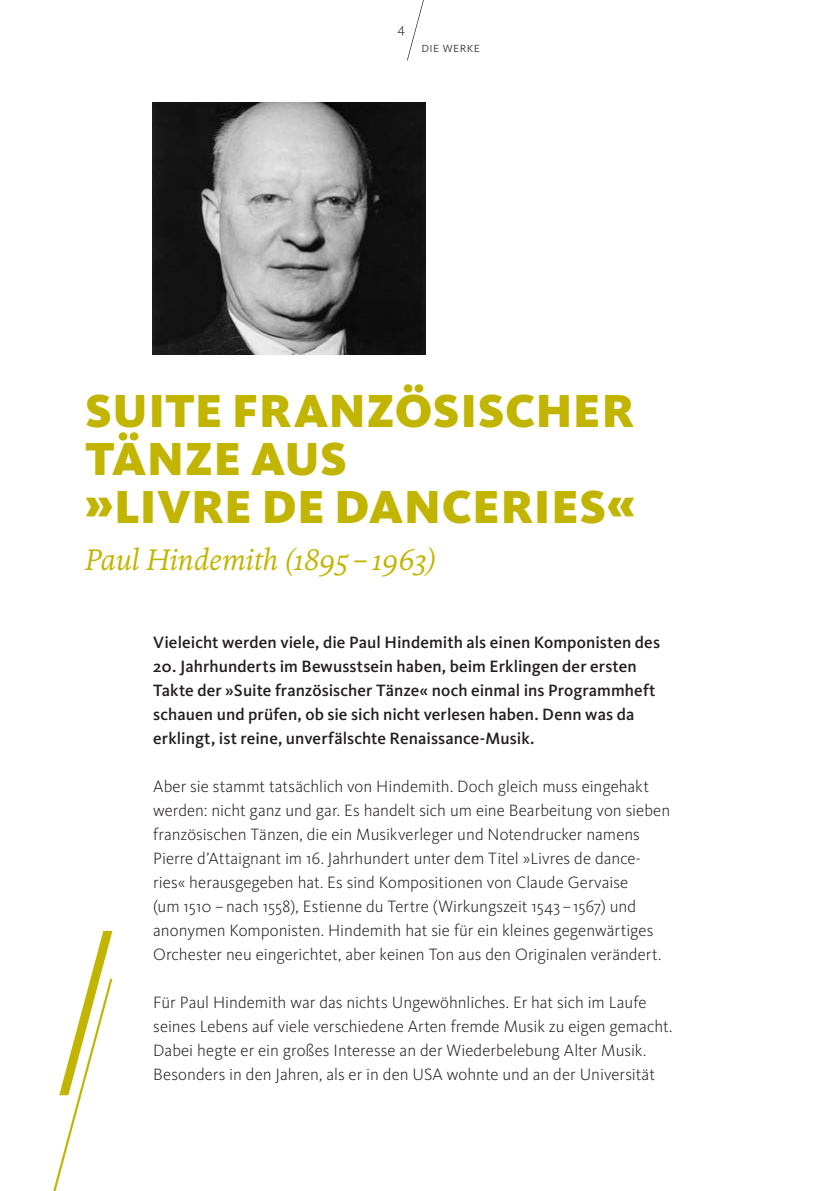
<style>
.page{position:relative;width:840px;height:1191px;background:#fff}
.page>*{position:absolute;margin:0;border:0;box-sizing:border-box;transform-origin:0 0}
.Headline_Senf{font:900 48px/48px "WDR Sans";letter-spacing:.015em;color:#c2b501}
.Subline_Senf{font:italic 30px "WDR Serif";letter-spacing:-.01em;color:#c2b501}
.Fließtext{font:300 17px/24px "WDR Sans";color:#231f20}
.Anleser{font:500 17px/24px "WDR Sans";color:#231f20}
.Rubrik{font:300 14px "WDR Sans";letter-spacing:.03em;color:#231f20}
</style>
<div class="page">
<img style="left:153px;top:102px;width:272px;height:252px">
<svg style="left:407px;top:0;width:17px;height:61px"></svg>
<svg style="left:53px;top:931px;width:59px;height:260px"></svg>
<p class="Rubrik" style="left:397px;top:20px;width:9px">4</p>
<p class="Rubrik" style="left:421px;top:39px;width:60px">die werke</p>
<p class="Headline_Senf" style="left:85px;top:386px;width:551px">SUITE FRANZÖSISCHER<br>TÄNZE AUS<br>»LIVRE DE DANCERIES«</p>
<p class="Subline_Senf" style="left:85px;top:542px;width:352px">Paul Hindemith (1895 – 1963)</p>
<p class="Anleser" style="left:153px;top:630px;width:508px">Vieleicht werden viele, die Paul Hindemith als einen Komponisten des</p>
<p class="Anleser" style="left:153px;top:654px;width:503px">20. Jahrhunderts im Bewusstsein haben, beim Erklingen der ersten Takte der »Suite französischer Tänze« noch einmal ins Programmheft schauen und prüfen, ob sie sich nicht verlesen haben. Denn was da erklingt, ist reine, unverfälschte Renaissance-Musik.</p>
<p class="Fließtext" style="left:153px;top:774px;width:518px">Aber sie stammt tatsächlich von Hindemith. Doch gleich muss eingehakt werden: nicht ganz und gar. Es handelt sich um eine Bearbeitung von sieben französischen Tänzen, die ein Musikverleger und Notendrucker namens Pierre d’Attaignant im 16. Jahrhundert unter dem Titel »Livres de dance&shy;ries« herausgegeben hat. Es sind Kompositionen von Claude Gervaise<br>(um 1510 –nach 1558), Estienne du Tertre (Wirkungszeit 1543–1567) und anonymen Komponisten. Hindemith hat sie für ein kleines gegenwärtiges Orchester neu eingerichtet, aber keinen Ton aus den Originalen verändert.</p>
<p class="Fließtext" style="left:153px;top:990px;width:520px">Für Paul Hindemith war das nichts Ungewöhnliches. Er hat sich im Laufe seines Lebens auf viele verschiedene Arten fremde Musik zu eigen gemacht.<br>Dabei hegte er ein großes Interesse an der Wiederbelebung Alter Musik.<br>Besonders in den Jahren, als er in den USA wohnte und an der Universität</p>
</div>
